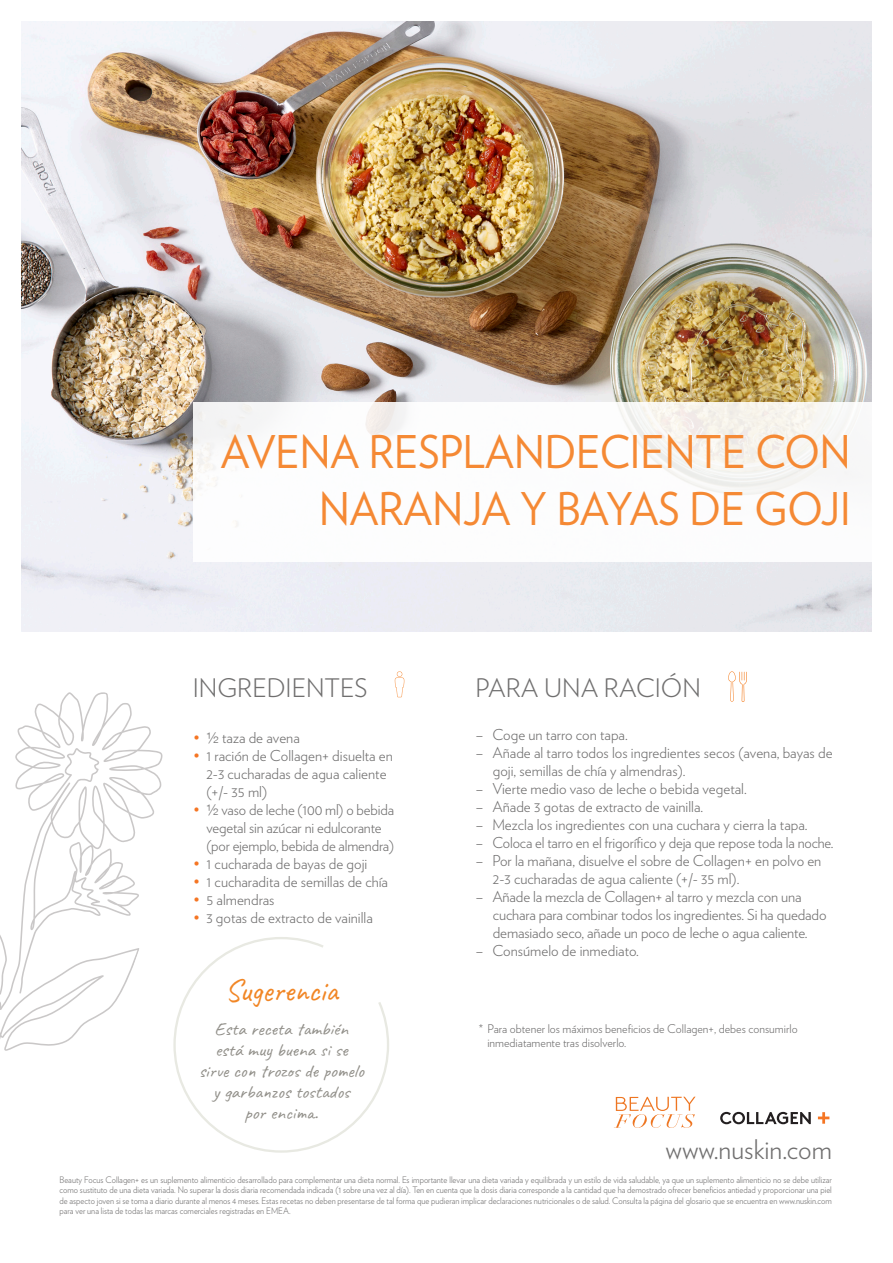
<style>
.page{position:relative;width:893px;height:1263px;background:#fff}
.page>*{position:absolute;margin:0;border:0;box-sizing:border-box;transform-origin:0 0}
.t1{font:45px/57px "Verlag";color:#f58934;text-align:right;scale:.94 1}
.t2{font:31.5px "Caveat";color:#f18625}
.t3{font:300 27px "Verlag";color:#706f6f}
.t4{font:300 25.5px "Verlag";color:#706f6f}
.t5{font:18px/21px "Caveat";color:#92908a;text-align:center;scale:1.07 1}
.t6{font:300 15px/18px "Verlag";color:#706f6f}
.t7{font:300 12px/14.4px "Verlag";color:#706f6f}
.t8{font:300 9px/10.5px "Verlag";color:#706f6f;text-align:justify;scale:.95 1}
.s1{font-weight:400;color:#f57523}
.s2{font-family:"Helvetica Neue"}
</style>
<div class="page">
<img style="left:21px;top:21px;width:851px;height:610px">
<div style="left:193px;top:402px;width:684px;height:160px;background:#fff"></div>
<svg style="left:173px;top:937px;width:216px;height:216px"></svg>
<svg style="left:395px;top:671px;width:9px;height:26px"></svg>
<svg style="left:728px;top:671px;width:19px;height:31px"></svg>
<svg style="left:0;top:692px;width:163px;height:359px"></svg>
<svg style="left:614px;top:1097px;width:81px;height:31px"></svg>
<svg style="left:720px;top:1112px;width:91px;height:12px"></svg>
<svg style="left:818px;top:1112px;width:11px;height:12px"></svg>
<p class="t1" style="left:221px;top:421px;width:672px">AVENA RESPLANDECIENTE CON<br>NARANJA Y BAYAS DE GOJI</p>
<p class="t4" style="left:193px;top:669px;width:176px">INGREDIENTES</p>
<p class="t4" style="left:475px;top:669px;width:227px">PARA UNA RACIÓN</p>
<p class="t6" style="left:476px;top:725px;width:153px">– Coge un tarro con tapa.</p>
<p class="t6" style="left:493px;top:743px;width:341px;text-indent:-17px">– Añade al tarro todos los ingredientes secos (avena, bayas de goji, semillas de chía y almendras).</p>
<p class="t6" style="left:476px;top:779px;width:272px">– Vierte medio vaso de leche o bebida vegetal.</p>
<p class="t6" style="left:476px;top:797px;width:229px">– Añade 3 gotas de extracto de vainilla.</p>
<p class="t6" style="left:476px;top:815px;width:333px">– Mezcla los ingredientes con una cuchara y cierra la tapa.</p>
<p class="t6" style="left:476px;top:833px;width:359px">– Coloca el tarro en el frigorífico y deja que repose toda la noche.</p>
<p class="t6" style="left:493px;top:851px;width:330px;text-indent:-17px">– Por la mañana, disuelve el sobre de Collagen+ en polvo en<br>2-3 cucharadas de agua caliente (+/- 35 ml).</p>
<p class="t6" style="left:493px;top:887px;width:335px;text-indent:-17px">– Añade la mezcla de Collagen+ al tarro y mezcla con una cuchara para combinar todos los ingredientes. Si ha quedado demasiado seco, añade un poco de leche o agua caliente.</p>
<p class="t6" style="left:476px;top:941px;width:164px">– Consúmelo de inmediato.</p>
<p class="t6" style="left:194px;top:728px;width:108px"><span class="s1">•</span> <span class="s2">½</span> taza de avena</p>
<p class="t6" style="left:206px;top:746px;width:188px;text-indent:-13px"><span class="s1">•</span> 1 ración de Collagen+ disuelta en<br>2-3 cucharadas de agua caliente (+/- 35 ml)</p>
<p class="t6" style="left:206px;top:800px;width:189px;text-indent:-13px"><span class="s1">•</span> <span class="s2">½</span> vaso de leche (100 ml) o bebida vegetal sin azúcar ni edulcorante (por ejemplo, bebida de almendra)</p>
<p class="t6" style="left:194px;top:854px;width:175px"><span class="s1">•</span> 1 cucharada de bayas de goji</p>
<p class="t6" style="left:194px;top:872px;width:196px"><span class="s1">•</span> 1 cucharadita de semillas de chía</p>
<p class="t6" style="left:194px;top:890px;width:82px"><span class="s1">•</span> 5 almendras</p>
<p class="t6" style="left:194px;top:908px;width:181px"><span class="s1">•</span> 3 gotas de extracto de vainilla</p>
<p class="t2" style="left:225px;top:971px;width:116px">Sugerencia</p>
<p class="t5" style="left:199px;top:1018px;width:156px">Esta receta también está muy buena si se sirve con trozos de pomelo y garbanzos tostados<br>por encima.</p>
<p class="t7" style="left:487px;top:1021px;width:312px;text-indent:-9px">* Para obtener los máximos beneficios de Collagen+, debes consumirlo inmediatamente tras disolverlo.</p>
<p class="t3" style="left:666px;top:1129px;width:168px">www.nuskin.com</p>
<p class="t8" style="left:60px;top:1174px;width:815px">Beauty Focus Collagen+ es un suplemento alimenticio desarrollado para complementar una dieta normal. Es importante llevar una dieta variada y equilibrada y un estilo de vida saludable, ya que un suplemento alimenticio no se debe utilizar como sustituto de una dieta variada. No superar la dosis diaria recomendada indicada (1 sobre una vez al día). Ten en cuenta que la dosis diaria corresponde a la cantidad que ha demostrado ofrecer beneficios antiedad y proporcionar una piel de aspecto joven si se toma a diario durante al menos 4 meses. Estas recetas no deben presentarse de tal forma que pudieran implicar declaraciones nutricionales o de salud. Consulta la página del glosario que se encuentra en www.nuskin.com para ver una lista de todas las marcas comerciales registradas en EMEA.</p>
</div>
